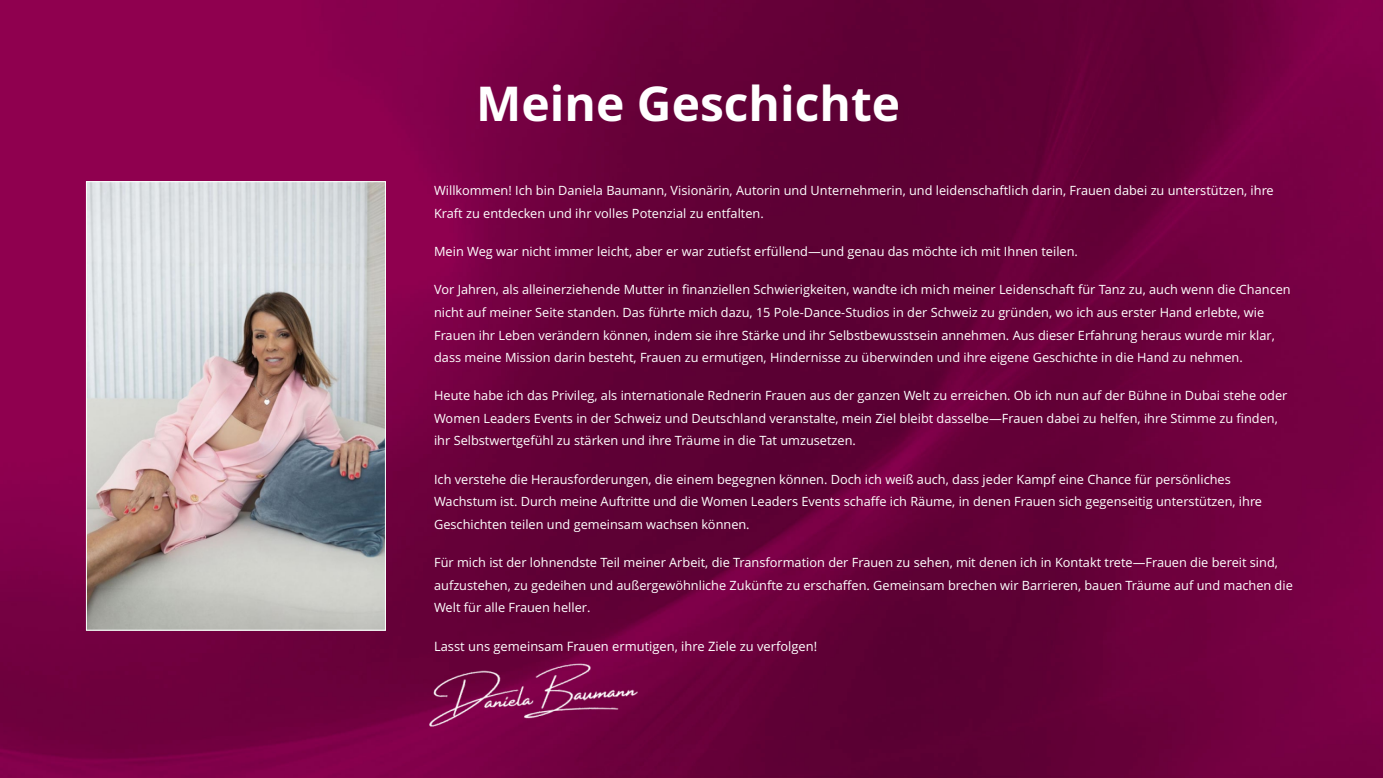
<style>
.page{position:relative;width:1383px;height:778px;background:#fff}
.page>*{position:absolute;margin:0;border:0;box-sizing:border-box;transform-origin:0 0}
.t1{font:700 48px "Open Sans";color:#fff}
.t2{font:12.9px "Open Sans";color:#fff}
.t3{font:12.75px/22.5px "Open Sans";color:#fff}
</style>
<div class="page">
<img style="left:0;top:0;width:1382px;height:778px">
<img style="left:88px;top:183px;width:296px;height:445px">
<img style="left:430px;top:663px;width:207px;height:63px">
<div style="left:86px;top:181px;width:300px;height:449px;border:1px solid #fff"></div>
<h1 class="t1" style="left:476px;top:84px;width:425px">Meine Geschichte</h1>
<p class="t3" style="left:434px;top:181px;width:841px">Willkommen! Ich bin Daniela Baumann, Visionärin, Autorin und Unternehmerin, und leidenschaftlich darin, Frauen dabei zu unterstützen, ihre<br>Kraft zu entdecken und ihr volles Potenzial zu entfalten.</p>
<p class="t3" style="left:434px;top:241px;width:645px">Mein Weg war nicht immer leicht, aber er war zutiefst erfüllend—und genau das möchte ich mit Ihnen teilen.</p>
<p class="t3" style="left:434px;top:280px;width:858px">Vor Jahren, als alleinerziehende Mutter in finanziellen Schwierigkeiten, wandte ich mich meiner Leidenschaft für Tanz zu, auch wenn die Chancen nicht auf meiner Seite standen. Das führte mich dazu, 15 Pole-Dance-Studios in der Schweiz zu gründen, wo ich aus erster Hand erlebte, wie Frauen ihr Leben verändern können, indem sie ihre Stärke und ihr Selbstbewusstsein annehmen. Aus dieser Erfahrung heraus wurde mir klar, dass meine Mission darin besteht, Frauen zu ermutigen, Hindernisse zu überwinden und ihre eigene Geschichte in die Hand zu nehmen.</p>
<p class="t3" style="left:434px;top:386px;width:854px">Heute habe ich das Privileg, als internationale Rednerin Frauen aus der ganzen Welt zu erreichen. Ob ich nun auf der Bühne in Dubai stehe oder<br>Women Leaders Events in der Schweiz und Deutschland veranstalte, mein Ziel bleibt dasselbe—Frauen dabei zu helfen, ihre Stimme zu finden, ihr Selbstwertgefühl zu stärken und ihre Träume in die Tat umzusetzen.</p>
<p class="t3" style="left:434px;top:469px;width:829px">Ich verstehe die Herausforderungen, die einem begegnen können. Doch ich weiß auch, dass jeder Kampf eine Chance für persönliches<br>Wachstum ist. Durch meine Auftritte und die Women Leaders Events schaffe ich Räume, in denen Frauen sich gegenseitig unterstützen, ihre<br>Geschichten teilen und gemeinsam wachsen können.</p>
<p class="t3" style="left:434px;top:552px;width:860px">Für mich ist der lohnendste Teil meiner Arbeit, die Transformation der Frauen zu sehen, mit denen ich in Kontakt trete—Frauen die bereit sind, aufzustehen, zu gedeihen und außergewöhnliche Zukünfte zu erschaffen. Gemeinsam brechen wir Barrieren, bauen Träume auf und machen die<br>Welt für alle Frauen heller.</p>
<p class="t2" style="left:434px;top:641px;width:384px">Lasst uns gemeinsam Frauen ermutigen, ihre Ziele zu verfolgen!</p>
</div>
